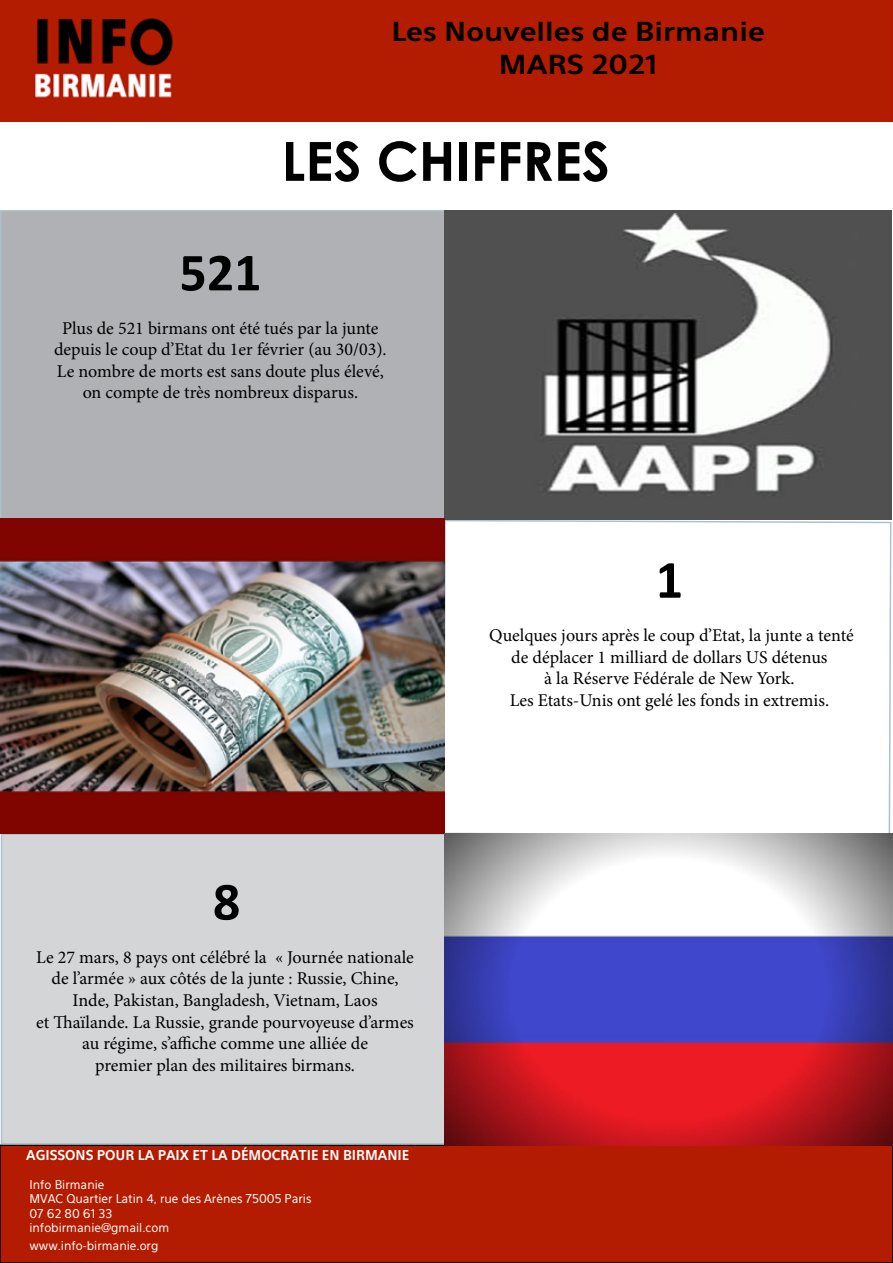
<style>
.page{position:relative;width:893px;height:1263px;background:#fff}
.page>*{position:absolute;margin:0;border:0;box-sizing:border-box;transform-origin:0 0}
.t1{font:700 54px "Century Gothic";color:#000}
.t2{font:700 54px "Calibri";color:#000}
.t3{font:700 25.95px/32.4px "Eau Sans";color:#000;text-align:center;scale:1.14 1}
.t4{font:18px/21.6px "Minion Pro";color:#000;text-align:center}
.t5{font:700 13.5px "Eau Sans";color:#fff}
.t6{font:12px/14.4px "Eau Sans";color:#fff}
</style>
<div class="page">
<div style="left:0;top:1145px;width:893px;height:118px;background:#b31c01"></div>
<div style="left:0;top:1144px;width:893px;height:119px;border:2px solid #000"></div>
<div style="left:0;top:0;width:893px;height:122px;background:#b31c00"></div>
<div style="left:2px;top:834px;width:444px;height:310px;background:#d3d5d6"></div>
<div style="left:1px;top:833px;width:445px;height:311px;border:2px solid #adc0cb"></div>
<svg style="left:442px;top:519px;width:450px;height:318px"></svg>
<div style="left:1px;top:211px;width:445px;height:308px;background:#afb1b4"></div>
<div style="left:0;top:210px;width:446px;height:310px;border:2px solid #adc0cb"></div>
<img style="left:445px;top:210px;width:446px;height:310px">
<img style="left:0;top:518px;width:445px;height:315px">
<img style="left:444px;top:833px;width:449px;height:313px">
<h2 class="t3" style="left:392px;top:15px;width:329px">Les Nouvelles de Birmanie<br>MARS 2021</h2>
<h1 class="t1" style="left:282px;top:120px;width:330px">LES CHIFFRES</h1>
<h1 class="t2" style="left:179px;top:234px;width:84px">521</h1>
<p class="t4" style="left:54px;top:317px;width:334px">Plus de 521 birmans ont été tués par la junte depuis le coup d’Etat du 1er février (au 30/03).<br>Le nombre de morts est sans doute plus élevé, on compte de très nombreux disparus.</p>
<h1 class="t2" style="left:213px;top:863px;width:29px">8</h1>
<p class="t4" style="left:36px;top:946px;width:379px">Le 27 mars, 8 pays ont célébré la « Journée nationale de l’armée » aux côtés de la junte : Russie, Chine, Inde, Pakistan, Bangladesh, Vietnam, Laos<br>et Thaïlande. La Russie, grande pourvoyeuse d’armes au régime, s’affiche comme une alliée de<br>premier plan des militaires birmans.</p>
<p class="t5" style="left:26px;top:1147px;width:385px">AGISSONS POUR LA PAIX ET LA DÉMOCRATIE EN BIRMANIE</p>
<p class="t6" style="left:29px;top:1177px;width:284px">Info Birmanie<br>MVAC Quartier Latin 4, rue des Arènes 75005 Paris<br>07 62 80 61 33<br>infobirmanie@gmail.com</p>
<p class="t6" style="left:29px;top:1239px;width:131px">www.info-birmanie.org</p>
<h1 class="t2" style="left:656px;top:542px;width:29px">1</h1>
<p class="t4" style="left:489px;top:624px;width:366px">Quelques jours après le coup d’Etat, la junte a tenté de déplacer 1 milliard de dollars US détenus<br>à la Réserve Fédérale de New York.<br>Les Etats-Unis ont gelé les fonds in extremis.</p>
</div>
